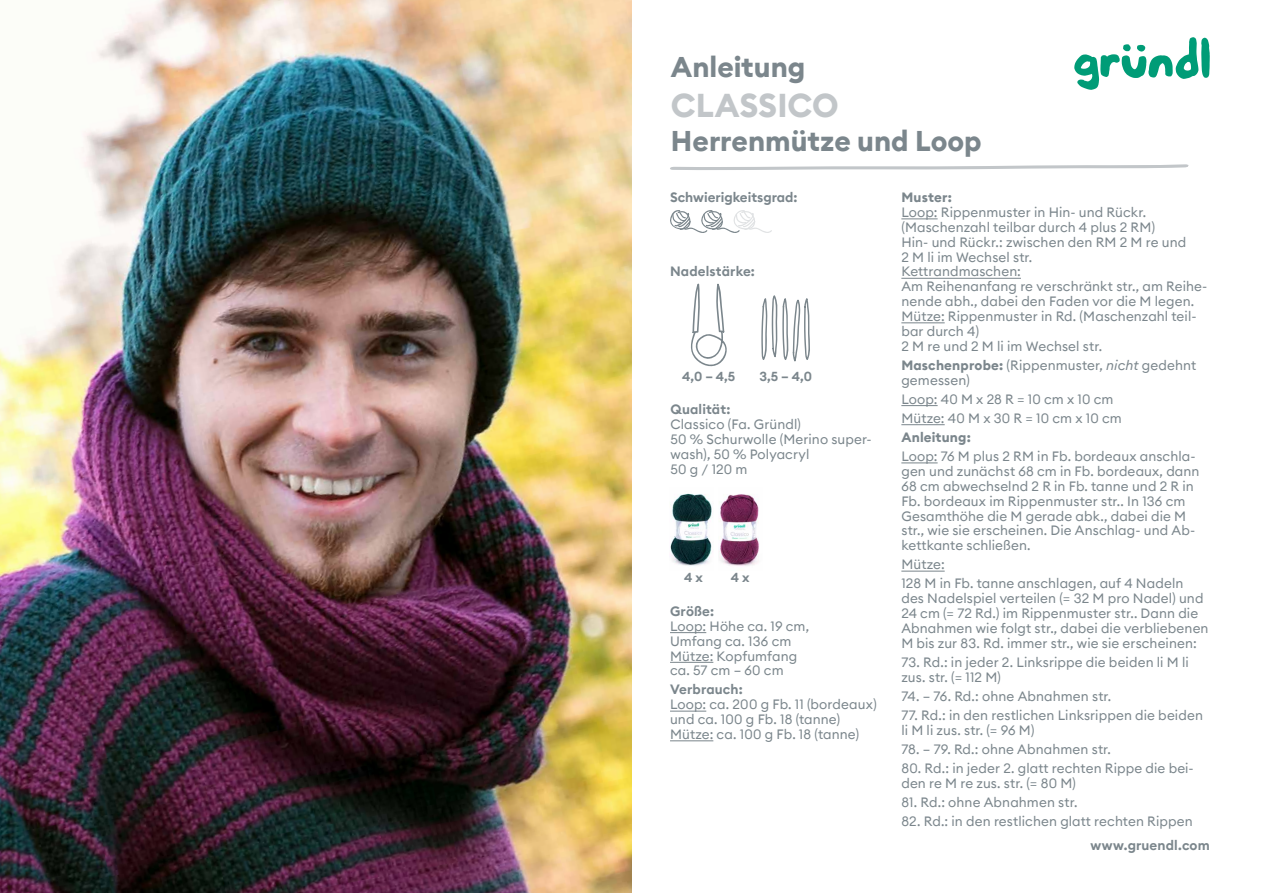
<style>
.page{position:relative;width:1263px;height:893px;background:#fff}
.page>*{position:absolute;margin:0;border:0;box-sizing:border-box;transform-origin:0 0}
.t1{font:700 33px "Euclid Circular B";color:#c2c6c9}
.t2{font:700 28.5px "Euclid Circular B";color:#7b868c}
.t3{font:13.5px/14.9px "Euclid Circular B";letter-spacing:.01em;color:#7b868c}
.t4{font:600 13.5px "Euclid Circular B";letter-spacing:.01em;color:#7b868c}
.t5{font:700 13.5px "Euclid Circular B";letter-spacing:.01em;color:#7b868c}
.t6{font:600 13.05px "Euclid Circular B";color:#7b868c}
.s1{font-weight:700}
.s2{font-style:italic}
</style>
<div class="page">
<svg style="left:691px;top:283px;width:36px;height:84px"></svg>
<svg style="left:670px;top:164px;width:519px;height:6px"></svg>
<svg style="left:1074px;top:37px;width:136px;height:53px"></svg>
<hr style="left:901px;top:218px;width:37px;height:1px;background:#7b868c">
<hr style="left:901px;top:278px;width:120px;height:1px;background:#7b868c">
<hr style="left:901px;top:322px;width:44px;height:1px;background:#7b868c">
<hr style="left:901px;top:405px;width:37px;height:1px;background:#7b868c">
<hr style="left:901px;top:424px;width:44px;height:1px;background:#7b868c">
<hr style="left:901px;top:462px;width:37px;height:1px;background:#7b868c">
<hr style="left:901px;top:571px;width:44px;height:1px;background:#7b868c">
<hr style="left:670px;top:632px;width:36px;height:1px;background:#7b868c">
<hr style="left:670px;top:662px;width:43px;height:1px;background:#7b868c">
<hr style="left:670px;top:711px;width:36px;height:1px;background:#7b868c">
<hr style="left:670px;top:740px;width:43px;height:1px;background:#7b868c">
<img style="left:670px;top:493px;width:43px;height:73px">
<img style="left:719px;top:494px;width:40px;height:72px">
<svg style="left:670px;top:210px;width:102px;height:23px"></svg>
<svg style="left:761px;top:295px;width:49px;height:67px"></svg>
<img style="left:0;top:0;width:631px;height:893px">
<h2 class="t2" style="left:671px;top:48px;width:136px">Anleitung</h2>
<h1 class="t1" style="left:671px;top:84px;width:169px">CLASSICO</h1>
<h2 class="t2" style="left:671px;top:122px;width:312px">Herrenmütze und Loop</h2>
<p class="t4" style="left:670px;top:189px;width:129px">Schwierigkeitsgrad:</p>
<p class="t4" style="left:670px;top:262px;width:86px">Nadelstärke:</p>
<p class="t6" style="left:682px;top:368px;width:55px">4,0 – 4,5</p>
<p class="t6" style="left:759px;top:368px;width:54px">3,5 – 4,0</p>
<p class="t4" style="left:670px;top:401px;width:61px">Qualität:</p>
<p class="t3" style="left:670px;top:417px;width:203px">Classico (Fa. Gründl)<br>50 % Schurwolle (Merino super&shy;wash), 50 % Polyacryl<br>50 g / 120 m</p>
<p class="t6" style="left:684px;top:569px;width:20px">4 x</p>
<p class="t6" style="left:731px;top:569px;width:20px">4 x</p>
<p class="t4" style="left:670px;top:602px;width:46px">Größe:</p>
<p class="t3" style="left:670px;top:618px;width:141px">Loop: Höhe ca. 19 cm,<br>Umfang ca. 136 cm<br>Mütze: Kopfumfang ca. 57 cm – 60 cm</p>
<p class="t4" style="left:670px;top:681px;width:74px">Verbrauch:</p>
<p class="t3" style="left:670px;top:697px;width:208px">Loop: ca. 200 g Fb. 11 (bordeaux) und ca. 100 g Fb. 18 (tanne)<br>Mütze: ca. 100 g Fb. 18 (tanne)</p>
<p class="t5" style="left:901px;top:189px;width:52px">Muster:</p>
<p class="t3" style="left:901px;top:205px;width:308px">Loop: Rippenmuster in Hin- und Rückr. (Maschenzahl teilbar durch 4 plus 2 RM)<br>Hin- und Rückr.: zwischen den RM 2 M re und<br>2 M li im Wechsel str.<br>Kettrandmaschen:<br>Am Reihenanfang re verschränkt str., am Reihe&shy;nende abh., dabei den Faden vor die M legen.<br>Mütze: Rippenmuster in Rd. (Maschenzahl teil&shy;bar durch 4)<br>2 M re und 2 M li im Wechsel str.</p>
<p class="t3" style="left:901px;top:357px;width:296px"><span class="s1">Maschenprobe:</span> (Rippenmuster, <span class="s2">nicht</span> gedehnt gemessen)</p>
<p class="t3" style="left:901px;top:389px;width:222px;line-height:19px">Loop: 40 M x 28 R = 10 cm x 10 cm<br>Mütze: 40 M x 30 R = 10 cm x 10 cm</p>
<p class="t5" style="left:901px;top:428px;width:71px">Anleitung:</p>
<p class="t3" style="left:901px;top:449px;width:300px">Loop: 76 M plus 2 RM in Fb. bordeaux anschla&shy;gen und zunächst 68 cm in Fb. bordeaux, dann 68 cm abwechselnd 2 R in Fb. tanne und 2 R in Fb. bordeaux im Rippenmuster str.. In 136 cm Gesamthöhe die M gerade abk., dabei die M str., wie sie erscheinen. Die Anschlag- und Ab&shy;kettkante schließen.</p>
<p class="t3" style="left:901px;top:555px;width:284px;line-height:19px">Mütze:<br>128 M in Fb. tanne anschlagen, auf 4 Nadeln</p>
<p class="t3" style="left:901px;top:591px;width:309px">des Nadelspiel verteilen (= 32 M pro Nadel) und 24 cm (= 72 Rd.) im Rippenmuster str.. Dann die Abnahmen wie folgt str., dabei die verbliebenen M bis zur 83. Rd. immer str., wie sie erscheinen:</p>
<p class="t3" style="left:901px;top:655px;width:289px">73. Rd.: in jeder 2. Linksrippe die beiden li M li zus. str. (= 112 M)</p>
<p class="t3" style="left:901px;top:688px;width:211px">74. – 76. Rd.: ohne Abnahmen str.</p>
<p class="t3" style="left:901px;top:708px;width:303px">77. Rd.: in den restlichen Linksrippen die beiden li M li zus. str. (= 96 M)</p>
<p class="t3" style="left:901px;top:742px;width:211px">78. – 79. Rd.: ohne Abnahmen str.</p>
<p class="t3" style="left:901px;top:761px;width:294px">80. Rd.: in jeder 2. glatt rechten Rippe die bei&shy;den re M re zus. str. (= 80 M)</p>
<p class="t3" style="left:901px;top:795px;width:178px">81. Rd.: ohne Abnahmen str.</p>
<p class="t3" style="left:901px;top:814px;width:293px">82. Rd.: in den restlichen glatt rechten Rippen</p>
<p class="t4" style="left:1091px;top:836px;width:121px">www.gruendl.com</p>
</div>
